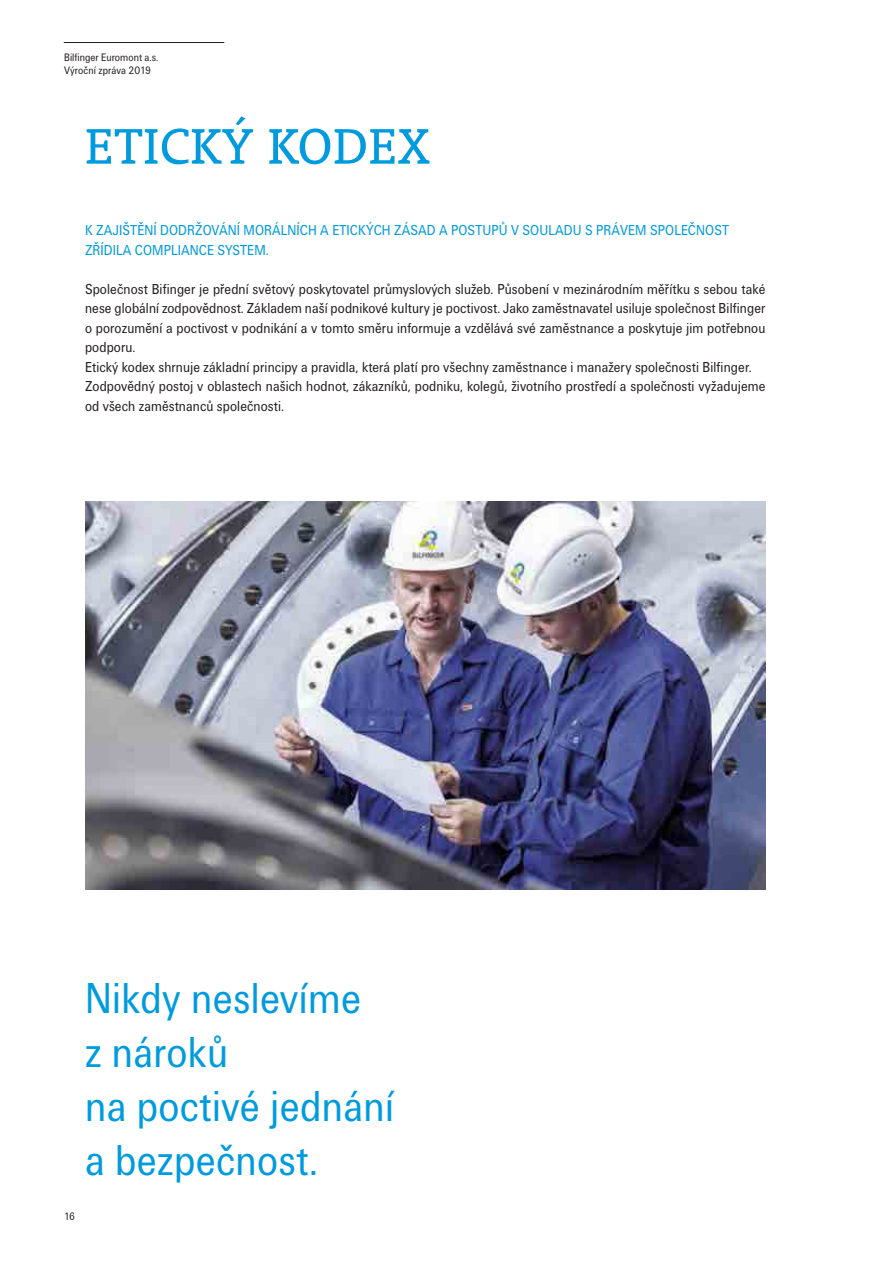
<style>
.page{position:relative;width:893px;height:1263px;background:#fff}
.page>*{position:absolute;margin:0;border:0;box-sizing:border-box;transform-origin:0 0}
.t1{font:57px "Oranda BTCE";letter-spacing:.01em;color:#009bde}
.t2{font:45px/54px "Unitus TEE";letter-spacing:.01em;color:#009bde;scale:.85 1}
.t3{font:15px/19.5px "Unitus TEE";letter-spacing:.01em;color:#231f20;scale:.85 1}
.t4{font:15px/19.5px "Unitus TEE";letter-spacing:.01em;color:#009bde;scale:.85 1}
.t5{font:11.25px/13.5px "Unitus TEE";letter-spacing:.005em;color:#231f20;scale:.85 1}
</style>
<div class="page">
<img style="left:85px;top:501px;width:680px;height:389px">
<hr style="left:64px;top:42px;width:160px;height:1px;background:#231f20">
<p class="t5" style="left:64px;top:50px;width:112px">Bilfinger Euromont a.s.<br>Výroční zpráva 2019</p>
<h1 class="t1" style="left:85px;top:112px;width:347px">ETICKÝ KODEX</h1>
<p class="t4" style="left:85px;top:221px;width:759px">K ZAJIŠTĚNÍ DODRŽOVÁNÍ MORÁLNÍCH A ETICKÝCH ZÁSAD A POSTUPŮ V SOULADU S PRÁVEM SPOLEČNOST<br>ZŘÍDILA COMPLIANCE SYSTEM.</p>
<p class="t3" style="left:85px;top:279px;width:802px">Společnost Bifinger je přední světový poskytovatel průmyslových služeb. Působení v mezinárodním měřítku s sebou také nese globální zodpovědnost. Základem naší podnikové kultury je poctivost. Jako zaměstnavatel usiluje společnost Bilfinger o porozumění a poctivost v podnikání a v tomto směru informuje a vzdělává své zaměstnance a poskytuje jim potřebnou podporu.<br>Etický kodex shrnuje základní principy a pravidla, která platí pro všechny zaměstnance i manažery společnosti Bilfinger.<br>Zodpovědný postoj v oblastech našich hodnot, zákazníků, podniku, kolegů, životního prostředí a společnosti vyžadujeme od všech zaměstnanců společnosti.</p>
<h2 class="t2" style="left:85px;top:971px;width:365px">Nikdy neslevíme<br>z nároků<br>na poctivé jednání a bezpečnost.</h2>
<p class="t5" style="left:64px;top:1210px;width:15px">16</p>
</div>
